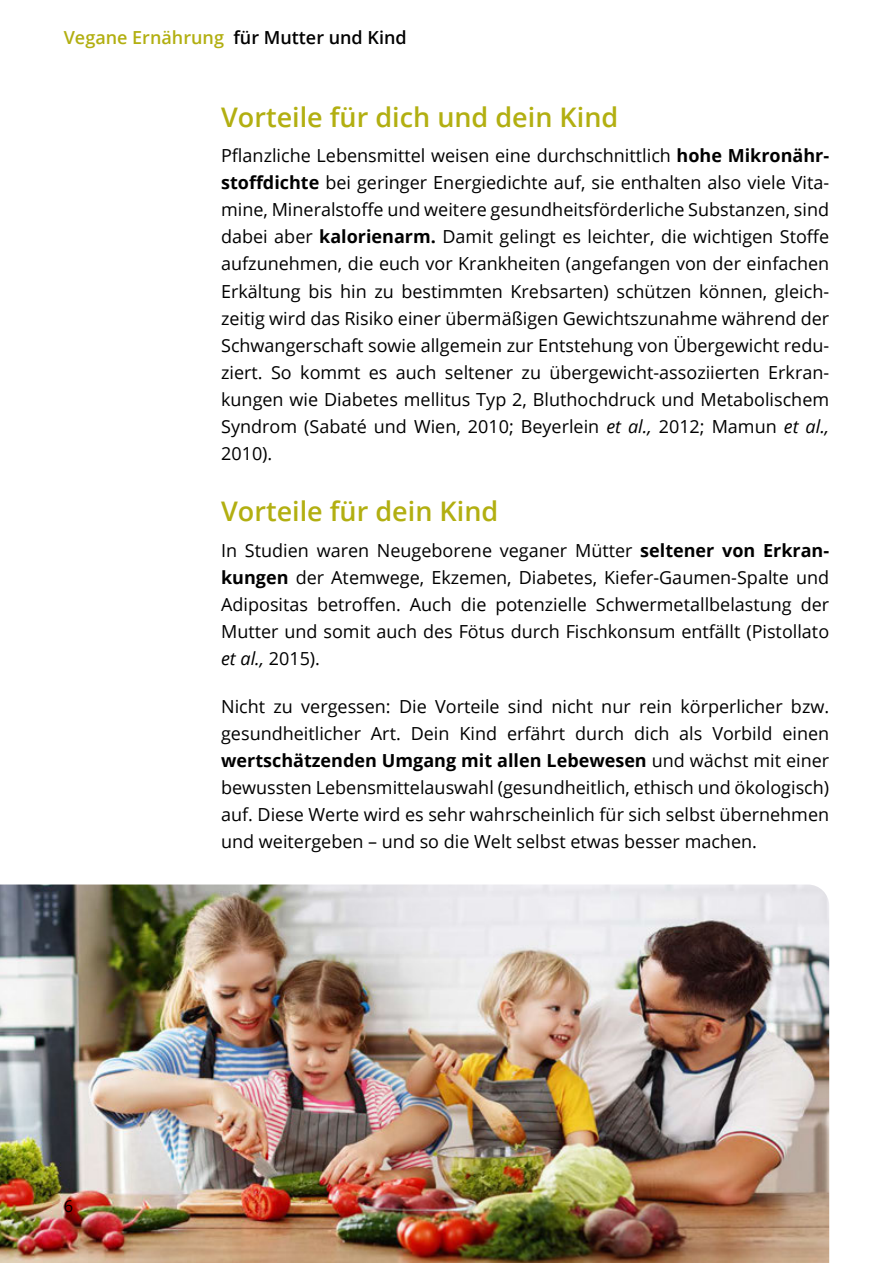
<style>
.page{position:relative;width:893px;height:1263px;background:#fff}
.page>*{position:absolute;margin:0;border:0;box-sizing:border-box;transform-origin:0 0}
.headline_ebook_2{font:600 27px "Open Sans";color:#b2af11}
.text_ebook_1{font:18px/27px "Open Sans";color:#000;text-align:justify}
.t1{font:600 18px "Open Sans";color:#000}
.footer_inf_rh{font:16.5px "Open Sans";color:#000}
.s1{color:#b2af11}
.s2{font-weight:700}
.s3{font-style:italic}
</style>
<div class="page">
<img style="left:0;top:884px;width:829px;height:379px">
<p class="t1" style="left:64px;top:25px;width:344px"><span class="s1">Vegane Ernährung</span> für Mutter und Kind</p>
<p class="footer_inf_rh" style="left:64px;top:1194px;width:11px">6</p>
<p class="headline_ebook_2" style="left:221px;top:99px;width:399px">Vorteile für dich und dein Kind</p>
<p class="text_ebook_1" style="left:221px;top:142px;width:610px">Pflanzliche Lebensmittel weisen eine durchschnittlich <span class="s2">hohe Mikronähr&shy;stoffdichte</span> bei geringer Energiedichte auf, sie enthalten also viele Vita&shy;mine, Mineralstoffe und weitere gesundheitsförderliche Substanzen, sind dabei aber <span class="s2">kalorienarm.</span> Damit gelingt es leichter, die wichtigen Stoffe aufzunehmen, die euch vor Krankheiten (angefangen von der einfachen Erkältung bis hin zu bestimmten Krebsarten) schützen können, gleich&shy;zeitig wird das Risiko einer übermäßigen Gewichtszunahme während der Schwangerschaft sowie allgemein zur Entstehung von Übergewicht redu&shy;ziert. So kommt es auch seltener zu übergewicht-assoziierten Erkran&shy;kungen wie Diabetes mellitus Typ 2, Bluthochdruck und Metabolischem Syndrom (Sabaté und Wien, 2010; Beyerlein <span class="s3">et al.,</span> 2012; Mamun <span class="s3">et al., </span>2010).</p>
<p class="headline_ebook_2" style="left:221px;top:493px;width:279px">Vorteile für dein Kind</p>
<p class="text_ebook_1" style="left:221px;top:536px;width:610px">In Studien waren Neugeborene veganer Mütter <span class="s2">seltener von Erkran&shy;kungen</span> der Atemwege, Ekzemen, Diabetes, Kiefer-Gaumen-Spalte und Adipositas betroffen. Auch die potenzielle Schwermetallbelastung der Mutter und somit auch des Fötus durch Fischkonsum entfällt (Pistollato <span class="s3">et al.,</span> 2015).</p>
<p class="text_ebook_1" style="left:221px;top:692px;width:610px">Nicht zu vergessen: Die Vorteile sind nicht nur rein körperlicher bzw. gesundheitlicher Art. Dein Kind erfährt durch dich als Vorbild einen <span class="s2">wertschätzenden Umgang mit allen Lebewesen</span> und wächst mit einer bewussten Lebensmittelauswahl (gesundheitlich, ethisch und ökologisch) auf. Diese Werte wird es sehr wahrscheinlich für sich selbst übernehmen und weitergeben – und so die Welt selbst etwas besser machen.</p>
</div>
